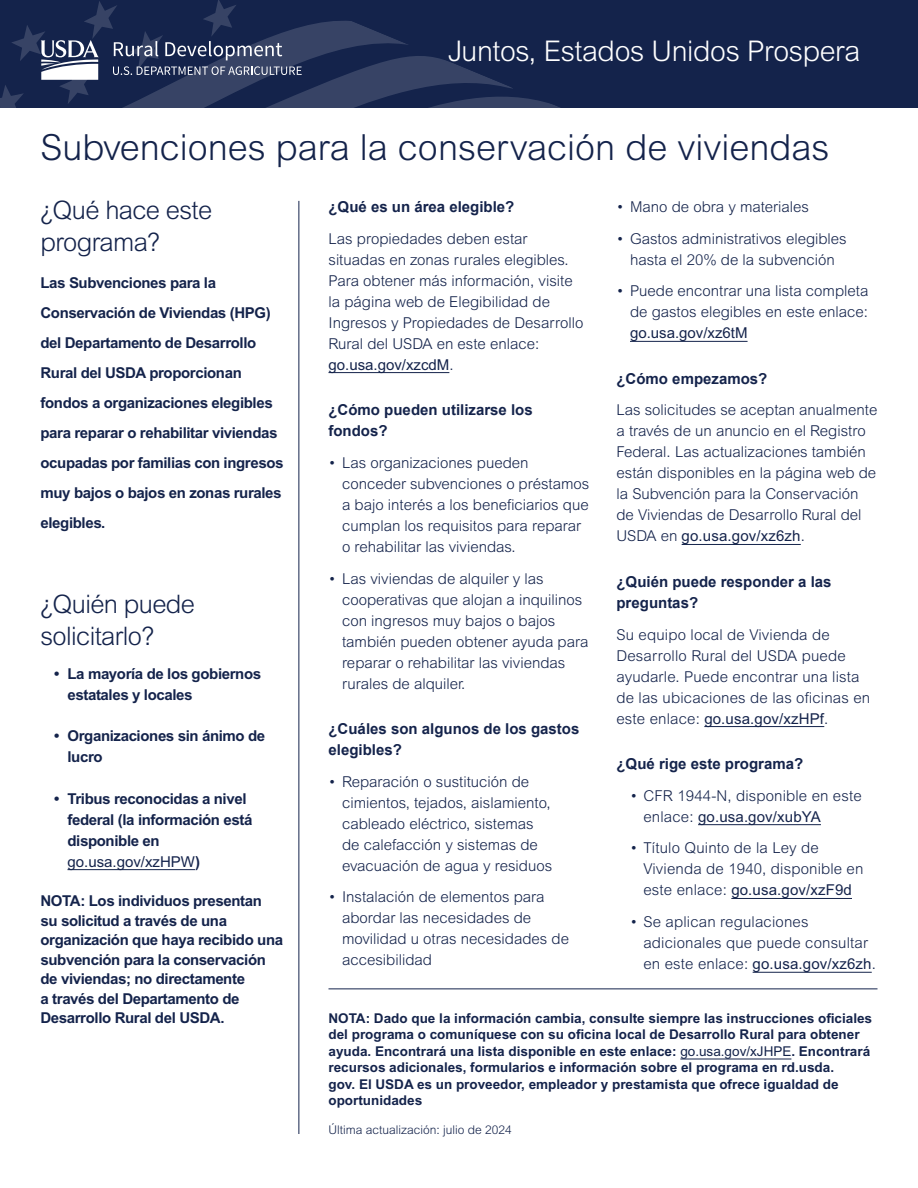
<style>
.page{position:relative;width:918px;height:1188px;background:#fff}
.page>*{position:absolute;margin:0;border:0;box-sizing:border-box;transform-origin:0 0}
.t1{font:300 36px "Arial MT Std";color:#14234b}
.Tagline{font:300 28.5px "Arial MT Std";letter-spacing:-.015em;color:#fff}
.t2{font:300 25.5px/31.5px "Arial MT Std";letter-spacing:-.025em;color:#14234b}
.List{font:300 15px/21px "Arial MT Std";color:#14234b}
.List_Intro{font:700 15px/30px "Arial MT Std";letter-spacing:-.025em;color:#14234b}
.t3{font:700 15px/21px "Arial";color:#14234b}
.Footnote_wRule{font:700 13.5px/16.5px "Arial MT Std";color:#14234b}
.Date{font:300 12px "Arial MT Std";color:#14234b}
.s1{font-weight:400}
</style>
<div class="page">
<div style="left:0;top:0;width:918px;height:108px;background:#14234b"></div>
<svg style="left:0;top:0;width:560px;height:108px"></svg>
<hr style="left:68px;top:869px;width:127px;height:1px;background:#14234b">
<hr style="left:298px;top:201px;width:1px;height:933px;background:#14234b">
<hr style="left:328px;top:372px;width:121px;height:1px;background:#14234b">
<hr style="left:630px;top:341px;width:118px;height:1px;background:#14234b">
<hr style="left:682px;top:544px;width:119px;height:1px;background:#14234b">
<hr style="left:704px;top:726px;width:120px;height:1px;background:#14234b">
<hr style="left:698px;top:824px;width:123px;height:1px;background:#14234b">
<hr style="left:731px;top:898px;width:121px;height:1px;background:#14234b">
<hr style="left:753px;top:972px;width:119px;height:1px;background:#14234b">
<hr style="left:328px;top:988px;width:550px;height:1px;background:#14234b">
<hr style="left:680px;top:1059px;width:111px;height:1px;background:#14234b">
<p class="Tagline" style="left:448px;top:35px;width:413px">Juntos, Estados Unidos Prospera</p>
<h1 class="t1" style="left:40px;top:127px;width:790px">Subvenciones para la conservación de viviendas</h1>
<h2 class="t2" style="left:40px;top:195px;width:173px">¿Qué hace este programa?</h2>
<p class="List_Intro" style="left:40px;top:267px;width:245px">Las Subvenciones para la<br>Conservación de Viviendas (HPG) del Departamento de Desarrollo<br>Rural del USDA proporcionan fondos a organizaciones elegibles para reparar o rehabilitar viviendas ocupadas por familias con ingresos muy bajos o bajos en zonas rurales elegibles.</p>
<h3 class="t3" style="left:328px;top:196px;width:187px">¿Qué es un área elegible?</h3>
<p class="List" style="left:328px;top:228px;width:256px">Las propiedades deben estar situadas en zonas rurales elegibles.<br>Para obtener más información, visite la página web de Elegibilidad de<br>Ingresos y Propiedades de Desarrollo<br>Rural del USDA en este enlace: <span class="s1">go.usa.gov/xzcdM</span>.</p>
<h3 class="t3" style="left:328px;top:399px;width:206px">¿Cómo pueden utilizarse los fondos?</h3>
<p class="List" style="left:342px;top:452px;width:249px;text-indent:-14px">• Las organizaciones pueden conceder subvenciones o préstamos a bajo interés a los beneficiarios que cumplan los requisitos para reparar o rehabilitar las viviendas.</p>
<p class="List" style="left:342px;top:568px;width:248px;text-indent:-14px">• Las viviendas de alquiler y las cooperativas que alojan a inquilinos con ingresos muy bajos o bajos también pueden obtener ayuda para reparar o rehabilitar las viviendas rurales de alquiler.</p>
<h3 class="t3" style="left:328px;top:718px;width:252px">¿Cuáles son algunos de los gastos elegibles?</h3>
<p class="List" style="left:342px;top:771px;width:212px;text-indent:-14px">• Reparación o sustitución de cimientos, tejados, aislamiento, cableado eléctrico, sistemas de calefacción y sistemas de evacuación de agua y residuos</p>
<p class="List" style="left:342px;top:887px;width:229px;text-indent:-14px">• Instalación de elementos para abordar las necesidades de movilidad u otras necesidades de accesibilidad</p>
<p class="List" style="left:616px;top:196px;width:194px">• Mano de obra y materiales</p>
<p class="List" style="left:616px;top:228px;width:232px;text-align:center">• Gastos administrativos elegibles hasta el 20% de la subvención</p>
<p class="List" style="left:630px;top:281px;width:240px;text-align:justify;text-indent:-14px">• Puede encontrar una lista completa de gastos elegibles en este enlace: <span class="s1">go.usa.gov/xz6tM</span></p>
<h3 class="t3" style="left:616px;top:368px;width:152px">¿Cómo empezamos?</h3>
<p class="List" style="left:616px;top:400px;width:262px">Las solicitudes se aceptan anualmente a través de un anuncio en el Registro Federal. Las actualizaciones también están disponibles en la página web de la Subvención para la Conservación de Viviendas de Desarrollo Rural del USDA en <span class="s1">go.usa.gov/xz6zh</span>.</p>
<h3 class="t3" style="left:616px;top:571px;width:217px">¿Quién puede responder a las preguntas?</h3>
<p class="List" style="left:616px;top:624px;width:255px">Su equipo local de Vivienda de Desarrollo Rural del USDA puede ayudarle. Puede encontrar una lista de las ubicaciones de las oficinas en este enlace: <span class="s1">go.usa.gov/xzHPf</span>.</p>
<h3 class="t3" style="left:616px;top:753px;width:188px">¿Qué rige este programa?</h3>
<p class="List" style="left:644px;top:785px;width:220px;text-indent:-14px">• CFR 1944-N, disponible en este enlace: <span class="s1">go.usa.gov/xubYA</span></p>
<p class="List" style="left:644px;top:838px;width:221px;text-indent:-14px">• Título Quinto de la Ley de<br>Vivienda de 1940, disponible en este enlace: <span class="s1">go.usa.gov/xzF9d</span></p>
<p class="List" style="left:644px;top:911px;width:234px;text-indent:-14px">• Se aplican regulaciones adicionales que puede consultar en este enlace: <span class="s1">go.usa.gov/xz6zh</span>.</p>
<h2 class="t2" style="left:40px;top:588px;width:156px">¿Quién puede solicitarlo?</h2>
<p class="List_Intro" style="left:68px;top:663px;width:195px;line-height:21px;text-indent:-14px">• La mayoría de los gobiernos estatales y locales</p>
<p class="List_Intro" style="left:68px;top:725px;width:199px;line-height:21px;text-indent:-14px">• Organizaciones sin ánimo de lucro</p>
<p class="List_Intro" style="left:68px;top:788px;width:186px;line-height:21px;text-indent:-14px">• Tribus reconocidas a nivel federal (la información está disponible en <span class="s1">go.usa.gov/xzHPW</span>)</p>
<p class="List_Intro" style="left:40px;top:891px;width:244px;line-height:19.5px">NOTA: Los individuos presentan<br>su solicitud a través de una organización que haya recibido una subvención para la conservación de viviendas; no directamente<br>a través del Departamento de<br>Desarrollo Rural del USDA.</p>
<p class="Footnote_wRule" style="left:328px;top:1010px;width:545px">NOTA: Dado que la información cambia, consulte siempre las instrucciones oficiales del programa o comuníquese con su oficina local de Desarrollo Rural para obtener ayuda. Encontrará una lista disponible en este enlace: <span class="s1">go.usa.gov/xJHPE</span>. Encontrará recursos adicionales, formularios e información sobre el programa en rd.usda.<br>gov. El USDA es un proveedor, empleador y prestamista que ofrece igualdad de oportunidades</p>
<p class="Date" style="left:328px;top:1123px;width:185px">Última actualización: julio de 2024</p>
</div>
